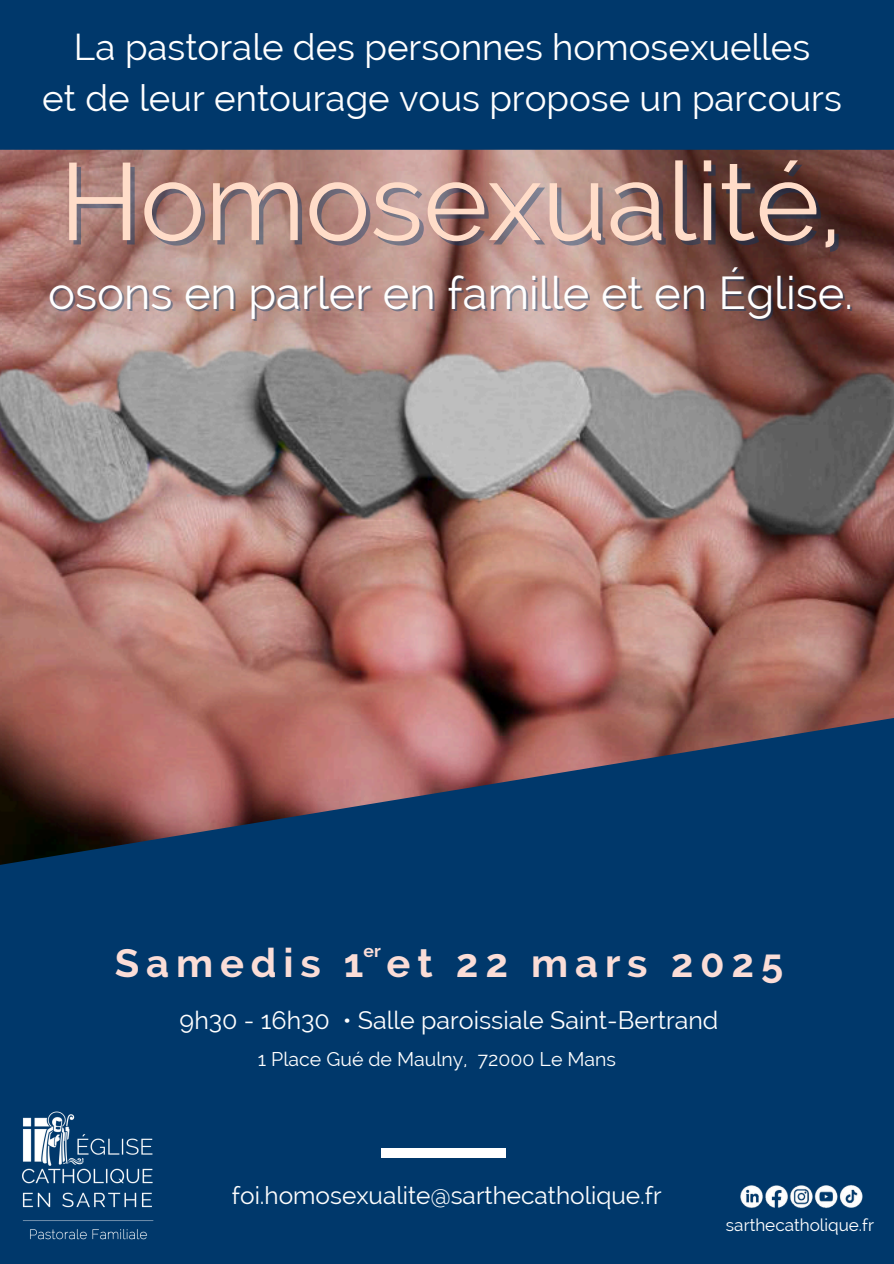
<style>
.page{position:relative;width:894px;height:1264px;background:#fff}
.page>*{position:absolute;margin:0;border:0;box-sizing:border-box;transform-origin:0 0}
.t1{font:109.2px "Raleway";color:#ffdcc8}
.t2{font:45.3px "Raleway";color:#fff}
.t3{font:700 39.9px "Raleway";letter-spacing:.17em;color:#fbddd7}
.t4{font:36.6px/50.7px "Raleway";color:#fff;text-align:center}
.t5{font:24.9px "Raleway";color:#fff}
.t6{font:24.45px "Raleway";color:#fefefe}
.t7{font:19.5px "Raleway";color:#fff}
.t8{font:700 17.55px "Raleway";color:#fbddd7}
.t9{font:17.1px "Raleway";color:#fff}
</style>
<div class="page">
<div style="left:0;top:0;width:893px;height:1263px;background:#00386b"></div>
<img style="left:0;top:150px;width:893px;height:715px">
<div style="left:381px;top:1148px;width:124px;height:9px;background:#fff"></div>
<img style="left:22px;top:1111px;width:132px;height:129px">
<img style="left:740px;top:1185px;width:123px;height:23px">
<p class="t4" style="left:42px;top:22px;width:800px">La pastorale des personnes homosexuelles<br>et de leur entourage vous propose un parcours</p>
<p class="t1" style="left:59px;top:137px;width:784px">Homosexualité,</p>
<h5 class="t2" style="left:48px;top:267px;width:806px">osons en parler en famille et en Église.</h5>
<p class="t8" style="left:363px;top:940px;width:19px">er</p>
<h2 class="t3" style="left:115px;top:939px;width:669px">Samedis 1 et 22 mars 2025</h2>
<h3 class="t5" style="left:179px;top:1005px;width:152px">9h30 - 16h30</h3>
<p class="t5" style="left:342px;top:1005px;width:377px">• Salle paroissiale Saint-Bertrand</p>
<p class="t7" style="left:258px;top:1048px;width:359px">1 Place Gué de Maulny, 72000 Le Mans</p>
<h6 class="t6" style="left:232px;top:1181px;width:431px">foi.homosexualite@sarthecatholique.fr</h6>
<h1 class="t9" style="left:725px;top:1214px;width:150px">sarthecatholique.fr</h1>
</div>
